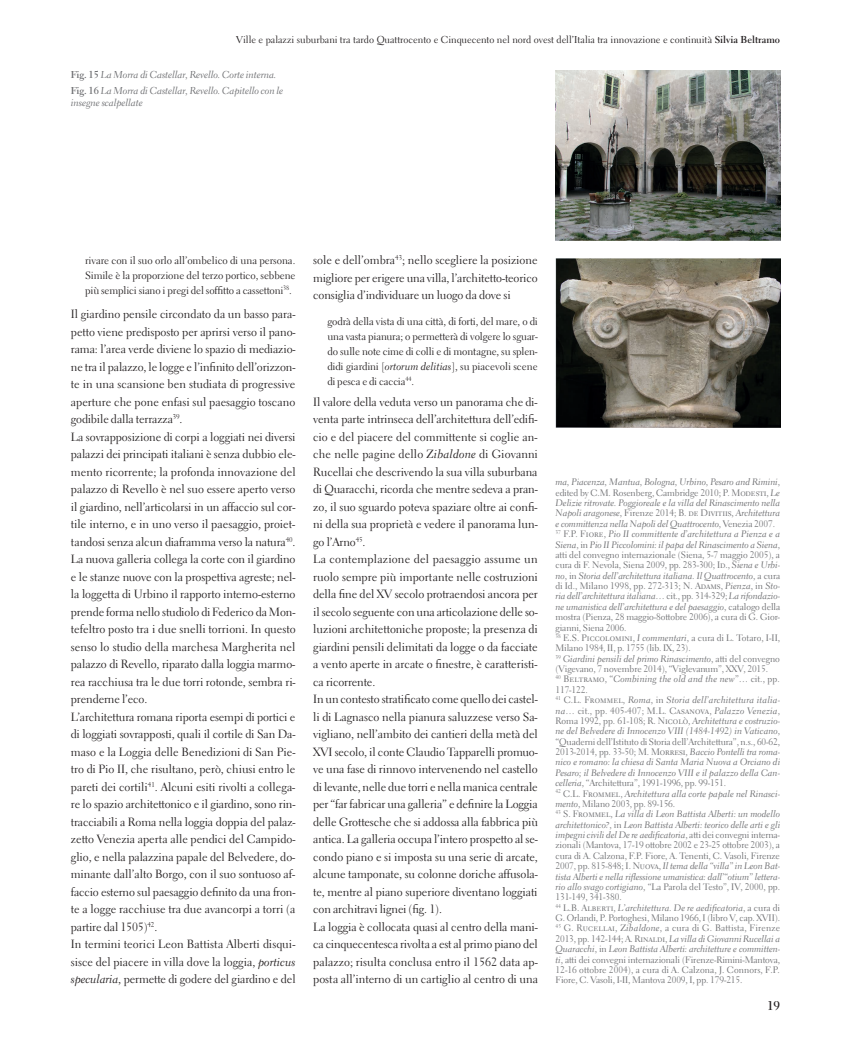
<style>
.page{position:relative;width:851px;height:1063px;background:#fff}
.page>*{position:absolute;margin:0;border:0;box-sizing:border-box;transform-origin:0 0}
.t1{font:700 12.5px "Electra LT Std";color:#231f20}
.t2{font:11.88px/17.5px "Electra LT Std";letter-spacing:-.005em;color:#231f20}
.t3{font:10.62px/15px "Electra LT Std";letter-spacing:-.01em;color:#231f20;text-align:justify}
.t4{font:10px "Electra LT Std";color:#231f20}
.t5{font:10px/15.5px "Electra LT Std Cursive";letter-spacing:-.01em;color:#6c6d70}
.t6{font:9.38px/10.4px "Electra LT Std Cursive";letter-spacing:-.005em;color:#6c6d70}
.t7{font:9.38px/10.4px "Electra LT Std";letter-spacing:-.01em;color:#6c6d70}
.t8{font:9.38px "Electra LT Std Cursive";letter-spacing:.015em;color:#6c6d70}
.s1{font-weight:700}
.s2{font-family:"Electra LT Std";font-weight:700}
.s3{font-family:"Electra LT Std Cursive"}
.s4{font-family:"Electra LT Std"}
</style>
<div class="page">
<img style="left:555px;top:71px;width:225px;height:169px">
<img style="left:555px;top:258px;width:225px;height:169px">
<p class="t4" style="left:236px;top:33px;width:545px">Ville e palazzi suburbani tra tardo Quattrocento e Cinquecento nel nord ovest dell’Italia tra innovazione e continuità <span class="s1">Silvia Beltramo</span></p>
<p class="t5" style="left:71px;top:67px;width:214px"><span class="s2">Fig. 15</span> La Morra di Castellar, Revello. Corte interna.<br><span class="s2">Fig. 16</span> La Morra di Castellar, Revello. Capitello con le</p>
<p class="t5" style="left:71px;top:95px;width:73px">insegne scalpellate</p>
<p class="t3" style="left:85px;top:253px;width:212px">rivare con il suo orlo all’ombelico di una persona.<br>Simile è la proporzione del terzo portico, sebbene più semplici siano i pregi del soffitto a cassettoni<sup>38</sup>.</p>
<p class="t2" style="left:71px;top:305px;width:226px">Il giardino pensile circondato da un basso para&shy;petto viene predisposto per aprirsi verso il pano&shy;rama: l’area verde diviene lo spazio di mediazio&shy;ne tra il palazzo, le logge e l’infinito dell’orizzon&shy;te in una scansione ben studiata di progressive aperture che pone enfasi sul paesaggio toscano godibile dalla terrazza<sup>39</sup>.<br>La sovrapposizione di corpi a loggiati nei diversi palazzi dei principati italiani è senza dubbio ele&shy;mento ricorrente; la profonda innovazione del palazzo di Revello è nel suo essere aperto verso il giardino, nell’articolarsi in un affaccio sul cor&shy;tile interno, e in uno verso il paesaggio, proiet&shy;tandosi senza alcun diaframma verso la natura<sup>40</sup>.<br>La nuova galleria collega la corte con il giardino e le stanze nuove con la prospettiva agreste; nel&shy;la loggetta di Urbino il rapporto interno-esterno prende forma nello studiolo di Federico da Mon&shy;tefeltro posto tra i due snelli torrioni. In questo senso lo studio della marchesa Margherita nel palazzo di Revello, riparato dalla loggia marmo&shy;rea racchiusa tra le due torri rotonde, sembra ri&shy;prenderne l’eco.<br>L’architettura romana riporta esempi di portici e di loggiati sovrapposti, quali il cortile di San Da&shy;maso e la Loggia delle Benedizioni di San Pie&shy;tro di Pio II, che risultano, però, chiusi entro le pareti dei cortili<sup>41</sup>. Alcuni esiti rivolti a collega&shy;re lo spazio architettonico e il giardino, sono rin&shy;tracciabili a Roma nella loggia doppia del palaz&shy;zetto Venezia aperta alle pendici del Campido&shy;glio, e nella palazzina papale del Belvedere, do&shy;minante dall’alto Borgo, con il suo sontuoso af&shy;faccio esterno sul paesaggio definito da una fron&shy;te a logge racchiuse tra due avancorpi a torri (a partire dal 1505)<sup>42</sup>.<br>In termini teorici Leon Battista Alberti disqui&shy;sisce del piacere in villa dove la loggia, <span class="s3">porticus specularia</span>, permette di godere del giardino e del</p>
<p class="t2" style="left:313px;top:251px;width:226px;text-align:justify">sole e dell’ombra<sup>43</sup>; nello scegliere la posizione migliore per erigere una villa, l’architetto-teorico consiglia d’individuare un luogo da dove si</p>
<p class="t3" style="left:327px;top:314px;width:212px">godrà della vista di una città, di forti, del mare, o di una vasta pianura; o permetterà di volgere lo sguar&shy;do sulle note cime di colli e di montagne, su splen&shy;didi giardini [<span class="s3">ortorum delitias</span>], su piacevoli scene di pesca e di caccia<sup>44</sup>.</p>
<p class="t2" style="left:313px;top:393px;width:226px">Il valore della veduta verso un panorama che di&shy;venta parte intrinseca dell’architettura dell’edifi&shy;cio e del piacere del committente si coglie an&shy;che nelle pagine dello <span class="s3">Zibaldone</span> di Giovanni Rucellai che descrivendo la sua villa suburbana di Quaracchi, ricorda che mentre sedeva a pran&shy;zo, il suo sguardo poteva spaziare oltre ai confi&shy;ni della sua proprietà e vedere il panorama lun&shy;go l’Arno<sup>45</sup>.<br>La contemplazione del paesaggio assume un ruolo sempre più importante nelle costruzioni della fine del XV secolo protraendosi ancora per il secolo seguente con una articolazione delle so&shy;luzioni architettoniche proposte; la presenza di giardini pensili delimitati da logge o da facciate a vento aperte in arcate o finestre, è caratteristi&shy;ca ricorrente.<br>In un contesto stratificato come quello dei castel&shy;li di Lagnasco nella pianura saluzzese verso Sa&shy;vigliano, nell’ambito dei cantieri della metà del XVI secolo, il conte Claudio Tapparelli promuo&shy;ve una fase di rinnovo intervenendo nel castello di levante, nelle due torri e nella manica centrale per “far fabricar una galleria” e definire la Loggia delle Grottesche che si addossa alla fabbrica più antica. La galleria occupa l’intero prospetto al se&shy;condo piano e si imposta su una serie di arcate, alcune tamponate, su colonne doriche affusola&shy;te, mentre al piano superiore diventano loggiati con architravi lignei (fig. 1).<br>La loggia è collocata quasi al centro della mani&shy;ca cinquecentesca rivolta a est al primo piano del palazzo; risulta conclusa entro il 1562 data ap&shy;posta all’interno di un cartiglio al centro di una</p>
<p class="t6" style="left:555px;top:477px;width:226px">ma, Piacenza, Mantua, Bologna, Urbino, Pesaro and Rimini<span class="s4">,</span></p>
<p class="t7" style="left:555px;top:487px;width:226px">edited by C.M. Rosenberg, Cambridge 2010; P. Modesti, <span class="s3">Le</span></p>
<p class="t6" style="left:555px;top:498px;width:226px">Delizie ritrovate. Poggioreale e la villa del Rinascimento nella Napoli aragonese<span class="s4">, Firenze 2014; B. de Divitiis,</span> Architettura e committenza nella Napoli del Quattrocento<span class="s4">, Venezia 2007.<br></span><sup>37</sup> <span class="s4">F.P. Fiore,</span> Pio II committente d’architettura a Pienza e a Siena<span class="s4">, in</span> Pio II Piccolomini: il papa del Rinascimento a Siena<span class="s4">,</span></p>
<p class="t7" style="left:555px;top:550px;width:226px">atti del convegno internazionale (Siena, 5-7 maggio 2005), a cura di F. Nevola, Siena 2009, pp. 283-300; Id., <span class="s3">Siena e Urbi-</span></p>
<p class="t6" style="left:555px;top:570px;width:226px">no<span class="s4">, in</span> Storia dell’architettura italiana. Il Quattrocento<span class="s4">, a cura</span></p>
<p class="t7" style="left:555px;top:581px;width:226px">di Id., Milano 1998, pp. 272-313; N. Adams, <span class="s3">Pienza</span>, in <span class="s3">Sto-</span></p>
<p class="t6" style="left:555px;top:591px;width:226px">ria dell’architettura italiana<span class="s4">… cit., pp. 314-329;</span> La rifondazio&shy;ne umanistica dell’architettura e del paesaggio<span class="s4">, catalogo della</span></p>
<p class="t7" style="left:555px;top:612px;width:226px">mostra (Pienza, 28 maggio-8ottobre 2006), a cura di G. Gior&shy;gianni, Siena 2006.<br><sup>38</sup> E.S. Piccolomini, <span class="s3">I commentari</span>, a cura di L. Totaro, I-II, Milano 1984, II, p. 1755 (lib. IX, 23).</p>
<p class="t6" style="left:555px;top:653px;width:226px"><sup>39</sup> Giardini pensili del primo Rinascimento<span class="s4">, atti del convegno</span></p>
<p class="t7" style="left:555px;top:664px;width:214px">(Vigevano, 7 novembre 2014), “Viglevanum”, XXV, 2015.</p>
<p class="t6" style="left:555px;top:674px;width:226px"><sup>40</sup> <span class="s4">Beltramo, “</span>Combining the old and the new”<span class="s4">… cit., pp.</span></p>
<p class="t7" style="left:555px;top:684px;width:34px">117-122.</p>
<p class="t8" style="left:555px;top:694px;width:226px"><sup>41</sup> <span class="s4">C.L. Frommel,</span> Roma<span class="s4">, in</span> Storia dell’architettura italia-</p>
<p class="t7" style="left:555px;top:705px;width:226px"><span class="s3">na</span>… cit., pp. 405-407; M.L. Casanova, <span class="s3">Palazzo Venezia</span>,<br>Roma 1992, pp. 61-108; R. Nicolò, <span class="s3">Architettura e costruzio-</span></p>
<p class="t6" style="left:555px;top:726px;width:226px">ne del Belvedere di Innocenzo VIII (1484-1492) in Vaticano<span class="s4">,</span></p>
<p class="t7" style="left:555px;top:736px;width:226px">“Quaderni dell’Istituto di Storia dell’Architettura”, n.s., 60-62,<br>2013-2014, pp. 33-50; M. Morresi, <span class="s3">Baccio Pontelli tra roma-</span></p>
<p class="t6" style="left:555px;top:757px;width:226px">nico e romano: la chiesa di Santa Maria Nuova a Orciano di<br>Pesaro; il Belvedere di Innocenzo VIII e il palazzo della Can-</p>
<p class="t7" style="left:555px;top:778px;width:172px"><span class="s3">celleria</span>, “Architettura”, 1991-1996, pp. 99-151.</p>
<p class="t6" style="left:555px;top:788px;width:226px"><sup>42</sup> <span class="s4">C.L. Frommel,</span> Architettura alla corte papale nel Rinasci-</p>
<p class="t7" style="left:555px;top:799px;width:121px"><span class="s3">mento</span>, Milano 2003, pp. 89-156.</p>
<p class="t6" style="left:555px;top:809px;width:226px;text-align:justify"><sup>43</sup> <span class="s4">S. Frommel,</span> La villa di Leon Battista Alberti: un modello architettonico?<span class="s4">, in</span> Leon Battista Alberti: teorico delle arti e gli impegni civili del De re aedificatoria<span class="s4">, atti dei convegni interna-</span></p>
<p class="t7" style="left:555px;top:840px;width:226px">zionali (Mantova, 17-19 ottobre 2002 e 23-25 ottobre 2003), a cura di A. Calzona, F.P. Fiore, A. Tenenti, C. Vasoli, Firenze</p>
<p class="t6" style="left:555px;top:861px;width:226px"><span class="s4">2007, pp. 815-848; I. Nuova,</span> Il tema della “villa” in Leon Bat&shy;tista Alberti e nella riflessione umanistica: dall’“otium” lettera-</p>
<p class="t7" style="left:555px;top:882px;width:226px"><span class="s3">rio allo svago cortigiano</span>, “La Parola del Testo”, IV, 2000, pp.<br>131-149, 341-380.</p>
<p class="t6" style="left:555px;top:902px;width:226px"><sup>44</sup> <span class="s4">L.B. Alberti,</span> L’architettura. De re aedificatoria<span class="s4">, a cura di</span></p>
<p class="t7" style="left:555px;top:913px;width:226px;text-align:justify">G. Orlandi, P. Portoghesi, Milano 1966, I (libro V, cap. XVII).<br><sup>45</sup> G. Rucellai, <span class="s3">Zibaldone</span>, a cura di G. Battista, Firenze 2013, pp. 142-144; A. Rinaldi, <span class="s3">La villa di Giovanni Rucellai a</span></p>
<p class="t6" style="left:555px;top:944px;width:226px">Quaracchi<span class="s4">, in</span> Leon Battista Alberti: architetture e committen-</p>
<p class="t7" style="left:555px;top:954px;width:226px;text-align:justify"><span class="s3">ti</span>, atti dei convegni internazionali (Firenze-Rimini-Mantova, 12-16 ottobre 2004), a cura di A. Calzona, J. Connors, F.P.<br>Fiore, C. Vasoli, I-II, Mantova 2009, I, pp. 179-215.</p>
<p class="t1" style="left:767px;top:998px;width:14px">19</p>
</div>
